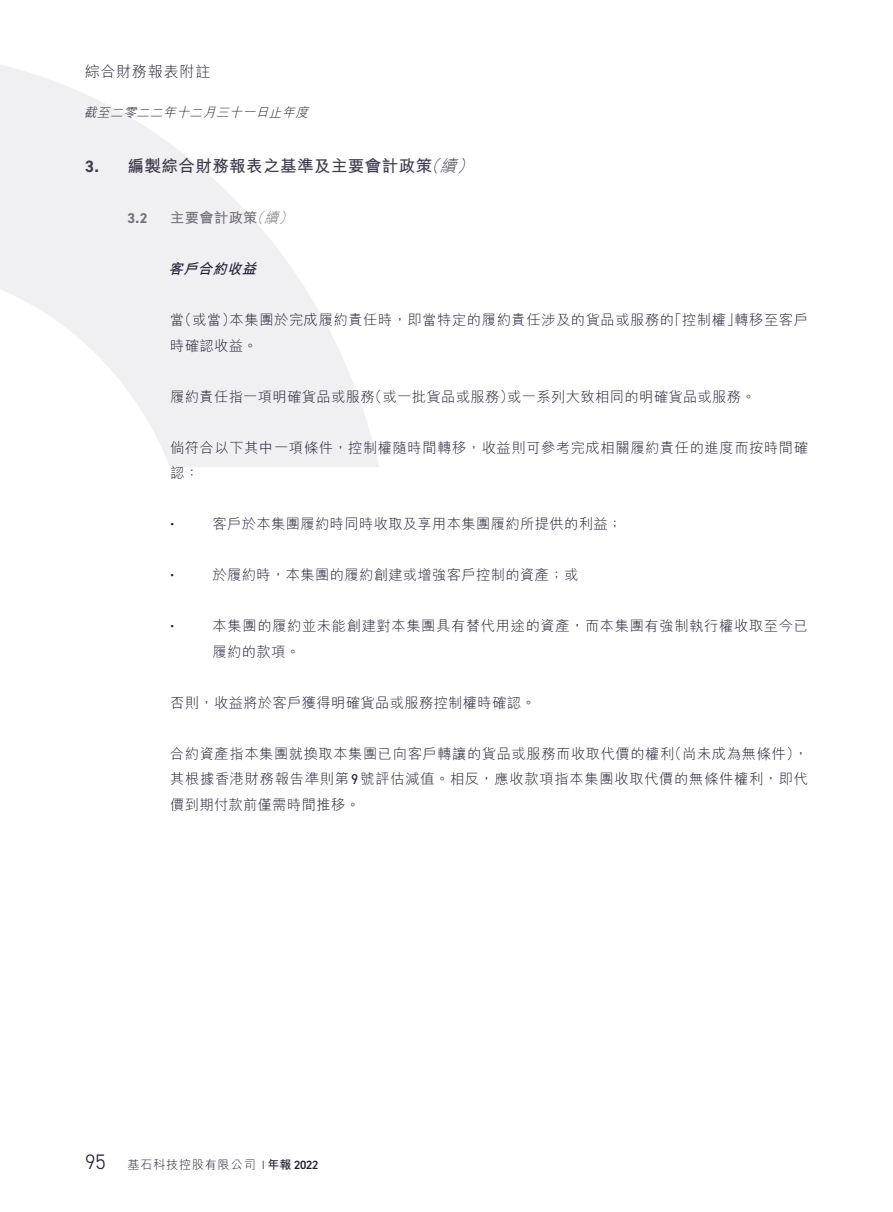
<style>
.page{position:relative;width:893px;height:1212px;background:#fff}
.page>*{position:absolute;margin:0;border:0;box-sizing:border-box;transform-origin:0 0}
.t1{font:700 16.5px "M Hei HK";letter-spacing:.03em;color:#3f394d}
.t2{font:300 15px "M Hei HK";letter-spacing:.055em;color:#201a33}
.t3{font:300 14.25px/25.5px "M Hei HK";letter-spacing:.04em;color:#201a33}
.t4{font:700 14.25px "M Hei HK";letter-spacing:.025em;color:#746d7d}
.t5{font:italic 700 14.25px "M Hei HK";color:#201a33}
.t6{font:700 14.25px "DIN2014";color:#746d7d}
.t7{font:14.25px "DIN2014";color:#201a33}
.t8{font:italic 300 12.75px "M Hei HK";color:#201a33}
.t9{font:300 12px "M Hei HK";letter-spacing:.075em;color:#201a33}
.s1{font-family:"DIN2014"}
.s2{font-weight:300;font-style:italic}
.s3{font-family:"DIN2014";font-weight:400}
.s4{font-family:"DIN2014";font-size:21px}
.s5{font-weight:700}
.s6{font-family:"DIN2014";font-weight:600}
</style>
<div class="page">
<svg style="left:0;top:65px;width:379px;height:402px;fill:#f0eff1"></svg>
<p class="t2" style="left:85px;top:64px;width:127px">綜合財務報表附註</p>
<p class="t8" style="left:84px;top:106px;width:229px">截至二零二二年十二月三十一日止年度</p>
<p class="t1" style="left:85px;top:154px;width:394px"><span class="s1">3.</span> 編製綜合財務報表之基準及主要會計政策<span class="s2">（續）</span></p>
<p class="t6" style="left:128px;top:209px;width:22px">3.2</p>
<p class="t4" style="left:170px;top:207px;width:128px">主要會計政策<span class="s2">（續）</span></p>
<p class="t5" style="left:169px;top:258px;width:94px">客戶合約收益</p>
<p class="t3" style="left:170px;top:307px;width:639px">當（或當）本集團於完成履約責任時，即當特定的履約責任涉及的貨品或服務的「控制權」轉移至客戶時確認收益。</p>
<p class="t3" style="left:170px;top:383px;width:587px">履約責任指一項明確貨品或服務（或一批貨品或服務）或一系列大致相同的明確貨品或服務。</p>
<p class="t3" style="left:170px;top:434px;width:639px">倘符合以下其中一項條件，控制權隨時間轉移，收益則可參考完成相關履約責任的進度而按時間確認：</p>
<p class="t7" style="left:170px;top:515px;width:6px">•</p>
<p class="t3" style="left:213px;top:511px;width:411px">客戶於本集團履約時同時收取及享用本集團履約所提供的利益；</p>
<p class="t7" style="left:170px;top:566px;width:6px">•</p>
<p class="t3" style="left:213px;top:562px;width:367px">於履約時，本集團的履約創建或增強客戶控制的資產；或</p>
<p class="t7" style="left:170px;top:617px;width:6px">•</p>
<p class="t3" style="left:213px;top:613px;width:597px">本集團的履約並未能創建對本集團具有替代用途的資產，而本集團有強制執行權收取至今已履約的款項。</p>
<p class="t3" style="left:170px;top:689px;width:367px">否則，收益將於客戶獲得明確貨品或服務控制權時確認。</p>
<p class="t3" style="left:170px;top:740px;width:639px;text-align:justify">合約資產指本集團就換取本集團已向客戶轉讓的貨品或服務而收取代價的權利（尚未成為無條件），其根據香港財務報告準則第<span class="s3">9</span>號評估減值。相反，應收款項指本集團收取代價的無條件權利，即代價到期付款前僅需時間推移。</p>
<p class="t9" style="left:85px;top:1158px;width:235px"><span class="s4">95</span> 基石科技控股有限公司 <span class="s1">I</span> <span class="s5">年報</span> <span class="s6">2022</span></p>
</div>
